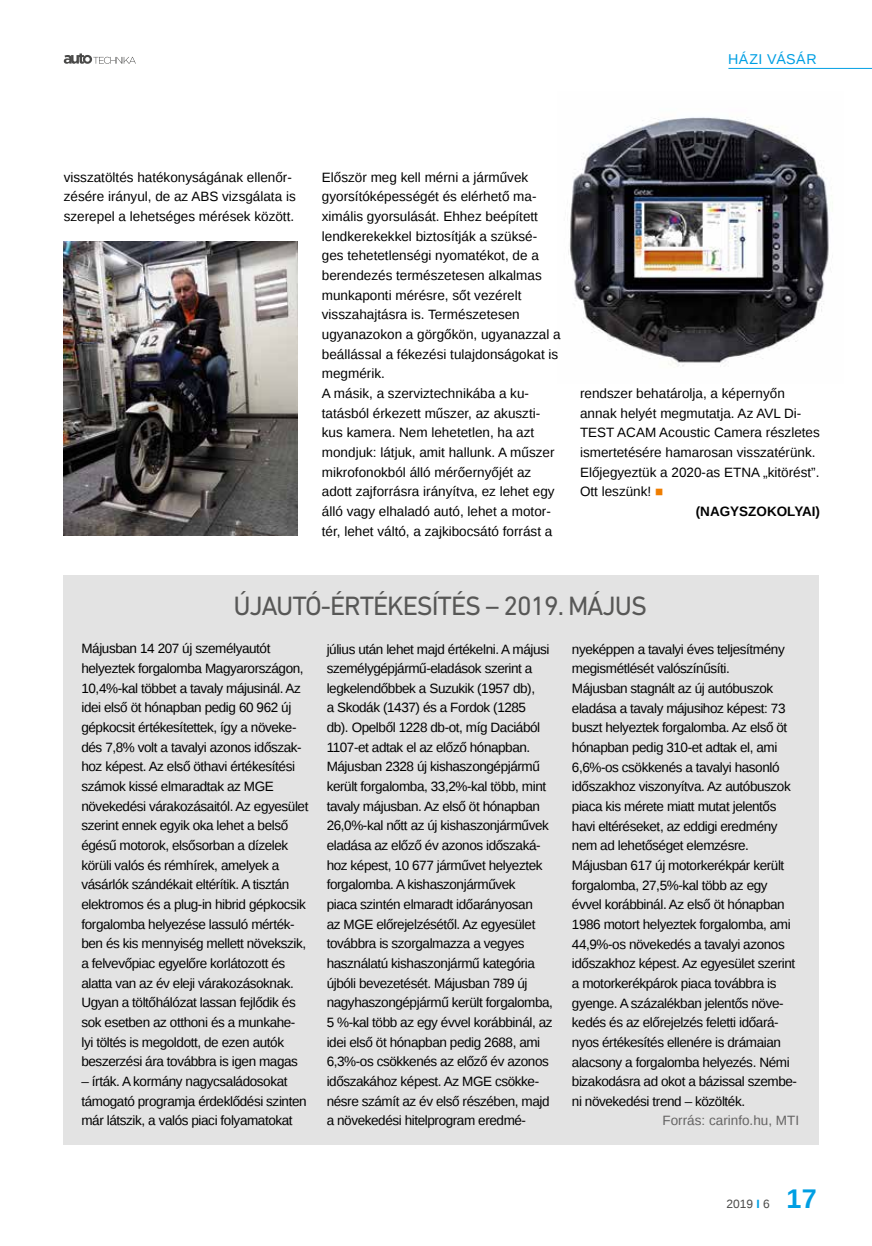
<style>
.page{position:relative;width:872px;height:1246px;background:#fff}
.page>*{position:absolute;margin:0;border:0;box-sizing:border-box;transform-origin:0 0}
.t1{font:27px "DIN Next LT Pro";letter-spacing:-.04em;color:#575756}
.t2{font:700 27px "Liberation Sans";color:#009fe3}
.t3{font:14.25px "Liberation Sans";letter-spacing:.035em;color:#009fe3}
.t4{font:13.5px/19.6px "Liberation Sans";letter-spacing:-.03em;color:#000}
.t5{font:13.5px/19.6px "Liberation Sans";color:#000}
.t6{font:13.5px "Liberation Sans";color:#646363}
.t7{font:700 13.5px "Liberation Sans";color:#000}
.t8{font:12px "Liberation Sans";color:#4a4a49}
.s1{color:#ef7d00}
.s2{font-weight:700;color:#009fe3}
</style>
<div class="page">
<svg style="left:64px;top:53px;width:72px;height:11px"></svg>
<hr style="left:728px;top:68px;width:144px;height:1px;background:#009fe3">
<img style="left:568px;top:117px;width:265px;height:250px">
<img style="left:64px;top:242px;width:234px;height:293px">
<div style="left:64px;top:575px;width:755px;height:570px;background:#e3e3e3"></div>
<p class="t3" style="left:728px;top:51px;width:90px">HÁZI VÁSÁR</p>
<p class="t5" style="left:64px;top:168px;width:233px">visszatöltés hatékonyságának ellenőr&shy;zésére irányul, de az ABS vizsgálata is szerepel a lehetséges mérések között.</p>
<p class="t5" style="left:322px;top:168px;width:240px">Először meg kell mérni a járművek gyorsítóképességét és elérhető ma&shy;ximális gyorsulását. Ehhez beépített lendkerekekkel biztosítják a szüksé&shy;ges tehetetlenségi nyomatékot, de a berendezés természetesen alkalmas munkaponti mérésre, sőt vezérelt visszahajtásra is. Természetesen ugyanazokon a görgőkön, ugyanazzal a beállással a fékezési tulajdonságokat is megmérik.<br>A másik, a szerviztechnikába a ku&shy;tatásból érkezett műszer, az akuszti&shy;kus kamera. Nem lehetetlen, ha azt mondjuk: látjuk, amit hallunk. A műszer mikrofonokból álló mérőernyőjét az adott zajforrásra irányítva, ez lehet egy álló vagy elhaladó autó, lehet a motor&shy;tér, lehet váltó, a zajkibocsátó forrást a</p>
<p class="t5" style="left:580px;top:384px;width:206px">rendszer behatárolja, a képernyőn</p>
<p class="t5" style="left:580px;top:404px;width:223px">annak helyét megmutatja. Az AVL Di-</p>
<p class="t5" style="left:580px;top:423px;width:241px">TEST ACAM Acoustic Camera részletes</p>
<p class="t5" style="left:580px;top:443px;width:237px">ismertetésére hamarosan visszatérünk.</p>
<p class="t5" style="left:580px;top:463px;width:241px">Előjegyeztük a 2020-as ETNA „kitörést”.</p>
<p class="t5" style="left:580px;top:482px;width:85px">Ott leszünk! <span class="s1">■</span></p>
<p class="t7" style="left:696px;top:502px;width:126px">(NAGYSZOKOLYAI)</p>
<h1 class="t1" style="left:234px;top:590px;width:415px">ÚJAUTÓ-ÉRTÉKESÍTÉS – 2019. MÁJUS</h1>
<p class="t4" style="left:81px;top:639px;width:228px">Májusban 14 207 új személyautót helyeztek forgalomba Magyarországon, 10,4%-kal többet a tavaly májusinál. Az idei első öt hónapban pedig 60 962 új gépkocsit értékesítettek, így a növeke&shy;dés 7,8% volt a tavalyi azonos időszak&shy;hoz képest. Az első öthavi értékesítési számok kissé elmaradtak az MGE növekedési várakozásaitól. Az egyesület szerint ennek egyik oka lehet a belső égésű motorok, elsősorban a dízelek körüli valós és rémhírek, amelyek a vásárlók szándékait eltérítik. A tisztán elektromos és a plug-in hibrid gépkocsik forgalomba helyezése lassuló mérték&shy;ben és kis mennyiség mellett növekszik, a felvevőpiac egyelőre korlátozott és alatta van az év eleji várakozásoknak.<br>Ugyan a töltőhálózat lassan fejlődik és sok esetben az otthoni és a munkahe&shy;lyi töltés is megoldott, de ezen autók beszerzési ára továbbra is igen magas</p>
<p class="t4" style="left:81px;top:1072px;width:227px">– írták. A kormány nagycsaládosokat támogató programja érdeklődési szinten már látszik, a valós piaci folyamatokat</p>
<p class="t4" style="left:327px;top:640px;width:228px">július után lehet majd értékelni. A májusi személygépjármű-eladások szerint a legkelendőbbek a Suzukik (1957 db),<br>a Skodák (1437) és a Fordok (1285<br>db). Opelből 1228 db-ot, míg Daciából 1107-et adtak el az előző hónapban.<br>Májusban 2328 új kishaszongépjármű került forgalomba, 33,2%-kal több, mint tavaly májusban. Az első öt hónapban 26,0%-kal nőtt az új kishaszonjárművek eladása az előző év azonos időszaká&shy;hoz képest, 10 677 járművet helyeztek forgalomba. A kishaszonjárművek<br>piaca szintén elmaradt időarányosan<br>az MGE előrejelzésétől. Az egyesület továbbra is szorgalmazza a vegyes használatú kishaszonjármű kategória újbóli bevezetését. Májusban 789 új nagyhaszongépjármű került forgalomba, 5 %-kal több az egy évvel korábbinál, az idei első öt hónapban pedig 2688, ami 6,3%-os csökkenés az előző év azonos időszakához képest. Az MGE csökke&shy;nésre számít az év első részében, majd a növekedési hitelprogram eredmé-</p>
<p class="t4" style="left:572px;top:640px;width:227px">nyeképpen a tavalyi éves teljesítmény megismétlését valószínűsíti.<br>Májusban stagnált az új autóbuszok eladása a tavaly májusihoz képest: 73 buszt helyeztek forgalomba. Az első öt hónapban pedig 310-et adtak el, ami 6,6%-os csökkenés a tavalyi hasonló időszakhoz viszonyítva. Az autóbuszok piaca kis mérete miatt mutat jelentős havi eltéréseket, az eddigi eredmény nem ad lehetőséget elemzésre.<br>Májusban 617 új motorkerékpár került forgalomba, 27,5%-kal több az egy évvel korábbinál. Az első öt hónapban 1986 motort helyeztek forgalomba, ami 44,9%-os növekedés a tavalyi azonos időszakhoz képest. Az egyesület szerint a motorkerékpárok piaca továbbra is gyenge. A százalékban jelentős növe&shy;kedés és az előrejelzés feletti időará&shy;nyos értékesítés ellenére is drámaian alacsony a forgalomba helyezés. Némi bizakodásra ad okot a bázissal szembe&shy;ni növekedési trend – közölték.</p>
<p class="t6" style="left:662px;top:1113px;width:138px">Forrás: carinfo.hu, MTI</p>
<p class="t8" style="left:726px;top:1197px;width:45px">2019 <span class="s2">I</span> 6</p>
<h1 class="t2" style="left:786px;top:1180px;width:32px">17</h1>
</div>
